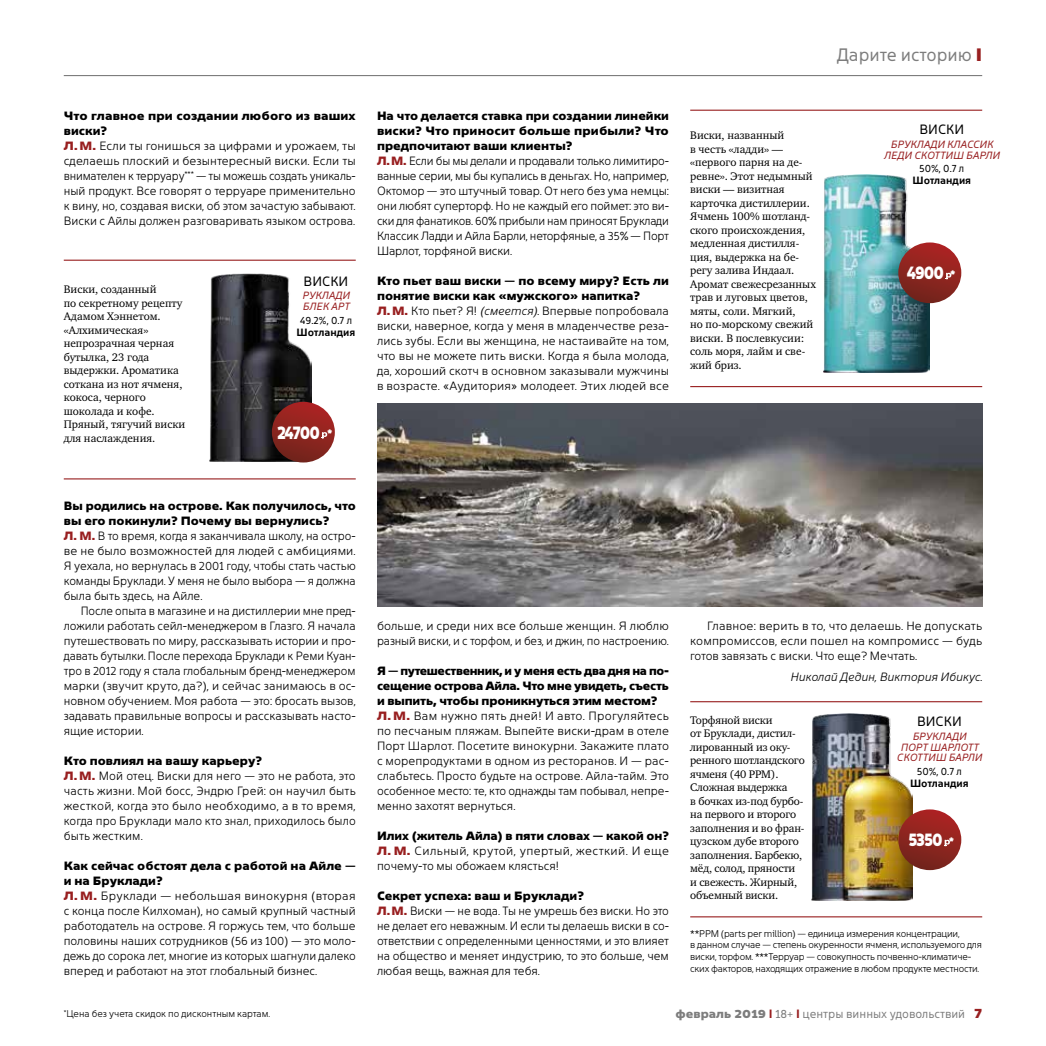
<style>
.page{position:relative;width:1046px;height:1046px;background:#fff}
.page>*{position:absolute;margin:0;border:0;box-sizing:border-box;transform-origin:0 0}
.t1{font:900 18.45px "Tecla";letter-spacing:-.075em;color:#fff;scale:.77 1}
.t2{font:18px "Tecla";color:#7d7d7d}
.t3{font:13.5px "Tecla";color:#000}
.t4{font:300 12px/15px "Tecla";color:#000}
.t5{font:12px "Tecla";color:#7d7d7d}
.t6{font:italic 300 12px "Tecla";color:#000}
.t7{font:11.25px/13.5px "Charter ITC";color:#000}
.t8{font:italic 10.5px/10.9px "Tecla";color:#981f20;text-align:center}
.t9{font:700 10.5px "Tecla";color:#000}
.t10{font:10.5px "Tecla";color:#000}
.t11{font:300 9.75px/11.7px "Tecla";letter-spacing:-.02em;color:#000}
.t12{font:300 9.75px "Tecla";color:#000}
.s1{font-weight:900}
.s2{font-weight:900;color:#981f20}
.s3{font-size:10.65px}
.s4{font-style:italic}
.s5{font-weight:700;color:#981f20}
.s6{font-weight:900;font-size:13.5px;color:#981f20}
</style>
<div class="page">
<hr style="left:64px;top:75px;width:918px;height:1px;background:#7d7d7d">
<img style="left:210px;top:273px;width:101px;height:188px">
<svg style="left:272px;top:402px;width:63px;height:61px;background:#903e3a"></svg>
<hr style="left:64px;top:260px;width:292px;height:1px;background:#981f20">
<hr style="left:64px;top:478px;width:292px;height:1px;background:#981f20">
<img style="left:823px;top:175px;width:107px;height:198px">
<svg style="left:898px;top:242px;width:63px;height:61px;background:#964946"></svg>
<hr style="left:690px;top:110px;width:292px;height:1px;background:#981f20">
<hr style="left:690px;top:386px;width:292px;height:1px;background:#981f20">
<img style="left:377px;top:404px;width:605px;height:202px">
<hr style="left:690px;top:701px;width:292px;height:1px;background:#981f20">
<hr style="left:690px;top:916px;width:292px;height:1px;background:#981f20">
<img style="left:811px;top:713px;width:101px;height:187px">
<svg style="left:898px;top:809px;width:63px;height:61px;background:#9d463a"></svg>
<p class="t4" style="left:64px;top:109px;width:294px"><span class="s1">Что главное при создании любого из ваших виски?<br></span><span class="s2">Л.М.</span> Если ты гонишься за цифрами и урожаем, ты сделаешь плоский и безынтересный виски. Если ты внимателен к терруару<sup>***</sup> — ты можешь создать уникаль&shy;ный продукт. Все говорят о терруаре применительно к вину, но, создавая виски, об этом зачастую забывают.<br>Виски с Айлы должен разговаривать языком острова.</p>
<p class="t7" style="left:64px;top:283px;width:123px">Виски, созданный<br>по секретному рецепту<br>Адамом Хэннетом. «Алхимическая» непрозрачная черная бутылка, 23 года выдержки. Ароматика соткана из нот ячменя, кокоса, черного шоколада и кофе.<br>Пряный, тягучий виски для наслаждения.</p>
<p class="t3" style="left:304px;top:274px;width:46px">ВИСКИ</p>
<p class="t8" style="left:302px;top:291px;width:49px;text-align:left">РУКЛАДИ<br>БЛЕК АРТ</p>
<p class="t10" style="left:300px;top:314px;width:54px">49.2%, 0.7 л</p>
<p class="t9" style="left:297px;top:326px;width:60px">Шотландия</p>
<h1 class="t1" style="left:277px;top:422px;width:74px">24700 <span class="s3">*</span></h1>
<p class="t4" style="left:377px;top:109px;width:294px"><span class="s1">На что делается ставка при создании линейки виски? Что приносит больше прибыли? Что предпочитают ваши клиенты?<br></span><span class="s2">Л.М.</span> Если бы мы делали и продавали только лимитиро&shy;ванные серии, мы бы купались в деньгах. Но, например, Октомор — это штучный товар. От него без ума немцы: они любят суперторф. Но не каждый его поймет: это ви&shy;ски для фанатиков. 60% прибыли нам приносят Бруклади Классик Ладди и Айла Барли, неторфяные, а 35% — Порт Шарлот, торфяной виски.</p>
<p class="t4" style="left:377px;top:274px;width:294px"><span class="s1">Кто пьет ваш виски — по всему миру? Есть ли понятие виски как «мужского» напитка?<br></span><span class="s2">Л.М.</span> Кто пьет? Я! <span class="s4">(смеется).</span> Впервые попробовала виски, наверное, когда у меня в младенчестве реза&shy;лись зубы. Если вы женщина, не настаивайте на том, что вы не можете пить виски. Когда я была молода, да, хороший скотч в основном заказывали мужчины в возрасте. «Аудитория» молодеет. Этих людей все</p>
<h2 class="t2" style="left:837px;top:45px;width:147px">Дарите историю <span class="s2">I</span></h2>
<p class="t7" style="left:690px;top:128px;width:127px">Виски, названный<br>в честь «ладди» — «первого парня на де&shy;ревне». Этот недымный виски — визитная карточка дистиллерии.<br>Ячмень 100% шотланд&shy;ского происхождения, медленная дистилля&shy;ция, выдержка на бе&shy;регу залива Индаал.<br>Аромат свежесрезанных трав и луговых цветов, мяты, соли. Мягкий,<br>но по-морскому свежий виски. В послевкусии: соль моря, лайм и све&shy;жий бриз.</p>
<p class="t3" style="left:919px;top:122px;width:46px">ВИСКИ</p>
<p class="t8" style="left:884px;top:139px;width:117px">БРУКЛАДИ КЛАССИК<br>ЛЕДИ СКОТТИШ БАРЛИ</p>
<p class="t10" style="left:919px;top:163px;width:47px">50%, 0.7 л</p>
<p class="t9" style="left:912px;top:175px;width:60px">Шотландия</p>
<h1 class="t1" style="left:907px;top:262px;width:65px">4900 <span class="s3">*</span></h1>
<p class="t4" style="left:64px;top:499px;width:294px"><span class="s1">Вы родились на острове. Как получилось, что вы его покинули? Почему вы вернулись?<br></span><span class="s2">Л. М.</span> В то время, когда я заканчивала школу, на остро&shy;ве не было возможностей для людей с амбициями.<br>Я уехала, но вернулась в 2001 году, чтобы стать частью команды Бруклади. У меня не было выбора — я должна была быть здесь, на Айле.</p>
<p class="t4" style="left:64px;top:604px;width:293px;text-align:justify;text-indent:17px">После опыта в магазине и на дистиллерии мне пред&shy;ложили работать сейл-менеджером в Глазго. Я начала путешествовать по миру, рассказывать истории и про&shy;давать бутылки. После перехода Бруклади к Реми Куан&shy;тро в 2012 году я стала глобальным бренд-менеджером марки (звучит круто, да?), и сейчас занимаюсь в ос&shy;новном обучением. Моя работа — это: бросать вызов, задавать правильные вопросы и рассказывать насто&shy;ящие истории.</p>
<p class="t4" style="left:64px;top:754px;width:294px"><span class="s1">Кто повлиял на вашу карьеру?<br></span><span class="s2">Л.М.</span> Мой отец. Виски для него — это не работа, это часть жизни. Мой босс, Эндрю Грей: он научил быть жесткой, когда это было необходимо, а в то время, когда про Бруклади мало кто знал, приходилось было быть жестким.</p>
<p class="t4" style="left:64px;top:859px;width:294px"><span class="s1">Как сейчас обстоят дела с работой на Айле — и на Бруклади?<br></span><span class="s2">Л. М.</span> Бруклади — небольшая винокурня (вторая с конца после Килхоман), но самый крупный частный работодатель на острове. Я горжусь тем, что больше половины наших сотрудников (56 из 100) — это моло&shy;дежь до сорока лет, многие из которых шагнули далеко вперед и работают на этот глобальный бизнес.</p>
<p class="t12" style="left:64px;top:1008px;width:208px"><sup>*</sup>Цена без учета скидок по дисконтным картам.</p>
<p class="t4" style="left:377px;top:619px;width:293px">больше, и среди них все больше женщин. Я люблю разный виски, и с торфом, и без, и джин, по настроению.</p>
<p class="t4" style="left:377px;top:664px;width:294px"><span class="s1">Я — путешественник, и у меня есть два дня на по&shy;сещение острова Айла. Что мне увидеть, съесть и выпить, чтобы проникнуться этим местом?<br></span><span class="s2">Л.М.</span> Вам нужно пять дней! И авто. Прогуляйтесь по песчаным пляжам. Выпейте виски-драм в отеле Порт Шарлот. Посетите винокурни. Закажите плато с морепродуктами в одном из ресторанов. И — рас&shy;слабьтесь. Просто будьте на острове. Айла-тайм. Это особенное место: те, кто однажды там побывал, непре&shy;менно захотят вернуться.</p>
<p class="t4" style="left:377px;top:829px;width:294px;text-align:justify"><span class="s1">Илих (житель Айла) в пяти словах — какой он?<br></span><span class="s2">Л. М.</span> Сильный, крутой, упертый, жесткий. И еще почему-то мы обожаем клясться!</p>
<p class="t4" style="left:377px;top:889px;width:293px"><span class="s1">Секрет успеха: ваш и Бруклади?<br></span><span class="s2">Л.М.</span> Виски — не вода. Ты не умрешь без виски. Но это не делает его неважным. И если ты делаешь виски в со&shy;ответствии с определенными ценностями, и это влияет на общество и меняет индустрию, то это больше, чем любая вещь, важная для тебя.</p>
<p class="t4" style="left:690px;top:619px;width:293px;text-align:justify;text-indent:17px">Главное: верить в то, что делаешь. Не допускать компромиссов, если пошел на компромисс — будь готов завязать с виски. Что еще? Мечтать.</p>
<p class="t6" style="left:790px;top:670px;width:194px">Николай Дедин, Виктория Ибикус.</p>
<p class="t7" style="left:690px;top:713px;width:116px">Торфяной виски<br>от Бруклади, дистил&shy;лированный из оку&shy;ренного шотландского ячменя (40 PPM).<br>Сложная выдержка<br>в бочках из-под бурбо&shy;на первого и второго заполнения и во фран&shy;цузском дубе второго заполнения. Барбекю, мёд, солод, пряности и свежесть. Жирный, объемный виски.</p>
<p class="t3" style="left:917px;top:714px;width:46px">ВИСКИ</p>
<p class="t8" style="left:897px;top:731px;width:87px">БРУКЛАДИ<br>ПОРТ ШАРЛОТТ<br>СКОТТИШ БАРЛИ</p>
<p class="t10" style="left:917px;top:765px;width:47px">50%, 0.7 л</p>
<p class="t9" style="left:910px;top:777px;width:60px">Шотландия</p>
<h1 class="t1" style="left:908px;top:829px;width:61px">5350 <span class="s3">*</span></h1>
<p class="t11" style="left:690px;top:928px;width:293px">**PPM (parts per million) — единица измерения концентрации,<br>в данном случае — степень окуренности ячменя, используемого для виски, торфом. ***Терруар — совокупность почвенно-климатиче&shy;ских факторов, находящих отражение в любом продукте местности.</p>
<p class="t5" style="left:675px;top:1007px;width:308px"><span class="s1">февраль 2019</span> <span class="s5">I</span> 18+ <span class="s5">I</span> центры винных удовольствий <span class="s6">7</span></p>
</div>
